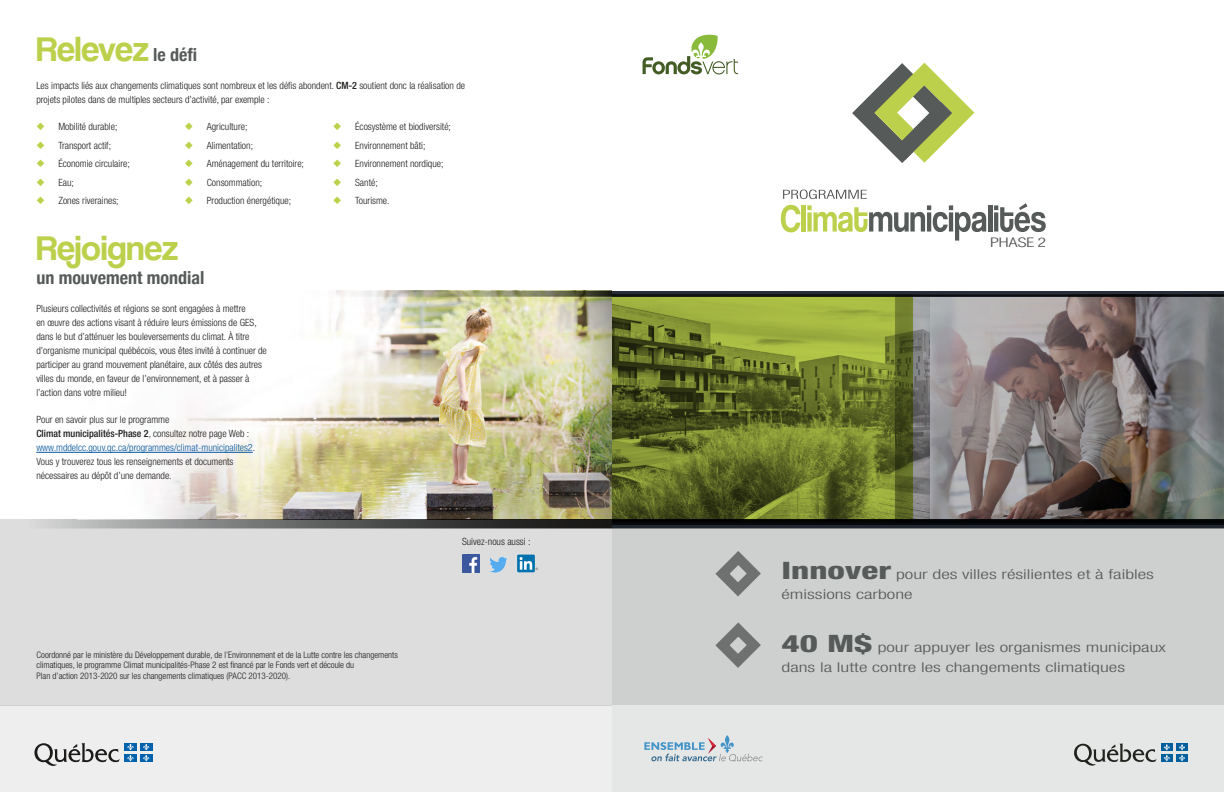
<style>
.page{position:relative;width:1224px;height:792px;background:#fff}
.page>*{position:absolute;margin:0;border:0;box-sizing:border-box;transform-origin:0 0}
.t1{font:36px "Coolvetica Rg";color:#bcd04b}
.t2{font:700 condensed 18px "Helvetica Neue";color:#565a59}
.t3{font:300 condensed 13.6px/20px "Helvetica Neue";color:#565a59;scale:1.46 1}
.t4{font:300 condensed 12.6px "Helvetica LT Std";letter-spacing:-.025em;color:#515151;scale:1.48 1}
.t5{font:300 condensed 10px/14px "Helvetica Neue";color:#1c1b1a}
.t6{font:300 condensed 9px/9.9px "Helvetica Neue";color:#1c1b1a}
.s1{font-family:"Helvetica Neue";font-weight:700;font-stretch:condensed;font-size:18px;color:#565a59}
.s2{font-weight:500}
.s3{color:#bdd24b}
.s4{color:#00549d}
.s5{font-weight:800;font-size:24px}
</style>
<div class="page">
<img style="left:612px;top:297px;width:283px;height:222px">
<div style="left:601px;top:525px;width:623px;height:267px;background:#e5e6e6"></div>
<div style="left:601px;top:524px;width:623px;height:181px;background:#cecfcf"></div>
<img style="left:657px;top:761px;width:105px;height:1px">
<svg style="left:644px;top:735px;width:119px;height:26px"></svg>
<svg style="left:1074px;top:743px;width:83px;height:23px"></svg>
<div style="left:1161px;top:744px;width:12px;height:7px;background:#005f9d"></div>
<div style="left:1176px;top:744px;width:12px;height:7px;background:#005f9d"></div>
<div style="left:1161px;top:754px;width:12px;height:8px;background:#005f9d"></div>
<svg style="left:1164px;top:744px;width:6px;height:17px"></svg>
<div style="left:1176px;top:754px;width:12px;height:8px;background:#005f9d"></div>
<svg style="left:1179px;top:744px;width:6px;height:17px"></svg>
<svg style="left:612px;top:519px;width:612px;height:9px;background:#111519"></svg>
<svg style="left:895px;top:297px;width:329px;height:226px;background:#79736f"></svg>
<svg style="left:852px;top:63px;width:122px;height:100px"></svg>
<svg style="left:783px;top:190px;width:84px;height:9px"></svg>
<svg style="left:781px;top:205px;width:19px;height:27px"></svg>
<div style="left:801px;top:205px;width:5px;height:27px;background:#bcd04b"></div>
<svg style="left:807px;top:205px;width:179px;height:36px"></svg>
<hr style="left:988px;top:205px;width:4px;height:27px;background:#565a59">
<svg style="left:994px;top:203px;width:52px;height:29px"></svg>
<svg style="left:612px;top:291px;width:612px;height:6px;background:#1d2227"></svg>
<svg style="left:643px;top:34px;width:95px;height:40px"></svg>
<div style="left:0;top:706px;width:612px;height:86px;background:#eee"></div>
<svg style="left:34px;top:743px;width:86px;height:23px"></svg>
<div style="left:124px;top:743px;width:13px;height:8px;background:#0062ad"></div>
<div style="left:140px;top:743px;width:12px;height:8px;background:#0062ad"></div>
<div style="left:124px;top:754px;width:13px;height:8px;background:#0062ad"></div>
<svg style="left:127px;top:744px;width:7px;height:17px"></svg>
<div style="left:140px;top:754px;width:12px;height:8px;background:#0062ad"></div>
<svg style="left:143px;top:744px;width:6px;height:17px"></svg>
<svg style="left:715px;top:622px;width:46px;height:46px"></svg>
<div style="left:0;top:519px;width:612px;height:187px;background:#ddd"></div>
<img style="left:78px;top:297px;width:534px;height:222px">
<svg style="left:336px;top:291px;width:276px;height:6px;background:#9d9e84"></svg>
<svg style="left:715px;top:551px;width:46px;height:45px"></svg>
<img style="left:462px;top:555px;width:18px;height:17px">
<img style="left:490px;top:557px;width:17px;height:16px">
<svg style="left:517px;top:555px;width:18px;height:17px"></svg>
<svg style="left:520px;top:557px;width:18px;height:13px"></svg>
<hr style="left:36px;top:452px;width:217px;height:1px;background:#00549d">
<svg style="left:45px;top:519px;width:567px;height:9px;background:#616261"></svg>
<p class="t1" style="left:36px;top:28px;width:162px">Relevez <span class="s1">le défi</span></p>
<p class="t5" style="left:36px;top:78px;width:430px">Les impacts liés aux changements climatiques sont nombreux et les défis abondent. <span class="s2">CM-2</span> soutient donc la réalisation de projets pilotes dans de multiples secteurs d’activité, par exemple :</p>
<p class="t5" style="left:36px;top:120px;width:83px"><span class="s3">◆</span> Mobilité durable;</p>
<p class="t5" style="left:36px;top:138px;width:76px"><span class="s3">◆</span> Transport actif;</p>
<p class="t5" style="left:36px;top:157px;width:95px"><span class="s3">◆</span> Économie circulaire;</p>
<p class="t5" style="left:36px;top:175px;width:39px"><span class="s3">◆</span> Eau;</p>
<p class="t5" style="left:36px;top:194px;width:84px"><span class="s3">◆</span> Zones riveraines;</p>
<p class="t5" style="left:333px;top:120px;width:119px"><span class="s3">◆</span> Écosystème et biodiversité;</p>
<p class="t5" style="left:333px;top:138px;width:94px"><span class="s3">◆</span> Environnement bâti;</p>
<p class="t5" style="left:333px;top:157px;width:112px"><span class="s3">◆</span> Environnement nordique;</p>
<p class="t5" style="left:333px;top:175px;width:46px"><span class="s3">◆</span> Santé;</p>
<p class="t5" style="left:333px;top:194px;width:58px"><span class="s3">◆</span> Tourisme.</p>
<p class="t5" style="left:185px;top:120px;width:64px"><span class="s3">◆</span> Agriculture;</p>
<p class="t5" style="left:185px;top:138px;width:70px"><span class="s3">◆</span> Alimentation;</p>
<p class="t5" style="left:185px;top:157px;width:121px"><span class="s3">◆</span> Aménagement du territoire;</p>
<p class="t5" style="left:185px;top:175px;width:79px"><span class="s3">◆</span> Consommation;</p>
<p class="t5" style="left:185px;top:194px;width:108px"><span class="s3">◆</span> Production énergétique;</p>
<p class="t1" style="left:36px;top:227px;width:143px">Rejoignez</p>
<p class="t2" style="left:36px;top:263px;width:170px">un mouvement mondial</p>
<p class="t5" style="left:36px;top:301px;width:232px">Plusieurs collectivités et régions se sont engagées à mettre<br>en œuvre des actions visant à réduire leurs émissions de GES, dans le but d’atténuer les bouleversements du climat. À titre d’organisme municipal québécois, vous êtes invité à continuer de participer au grand mouvement planétaire, aux côtés des autres villes du monde, en faveur de l’environnement, et à passer à l’action dans votre milieu!</p>
<p class="t5" style="left:36px;top:413px;width:220px">Pour en savoir plus sur le programme<br><span class="s2">Climat municipalités-Phase 2</span>, consultez notre page Web : <span class="s4">www.mddelcc.gouv.qc.ca/programmes/climat-municipalites2</span>.<br>Vous y trouverez tous les renseignements et documents nécessaires au dépôt d’une demande.</p>
<p class="t6" style="left:37px;top:650px;width:363px">Coordonné par le ministère du Développement durable, de l’Environnement et de la Lutte contre les changements climatiques, le programme Climat municipalités-Phase 2 est financé par le Fonds vert et découle du</p>
<p class="t6" style="left:37px;top:671px;width:255px">Plan d’action 2013-2020 sur les changements climatiques (PACC 2013-2020).</p>
<p class="t5" style="left:462px;top:535px;width:70px">Suivez-nous aussi :</p>
<p class="t4" style="left:990px;top:234px;width:40px">PHASE 2</p>
<p class="t3" style="left:782px;top:564px;width:257px"><span class="s5">Innover</span> pour des villes résilientes et à faibles émissions carbone</p>
<p class="t3" style="left:782px;top:637px;width:265px"><span class="s5">40 M$</span> pour appuyer les organismes municipaux dans la lutte contre les changements climatiques</p>
</div>
